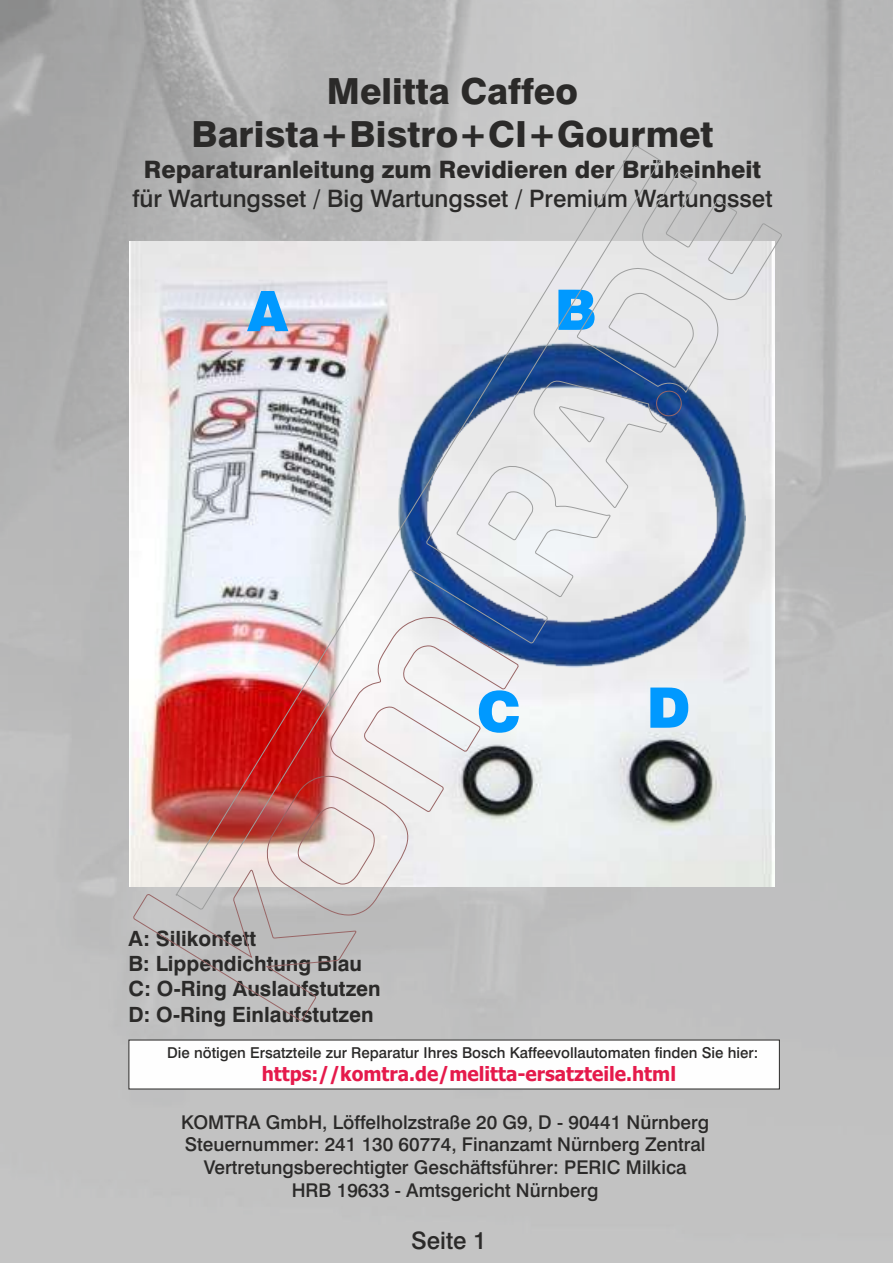
<style>
.page{position:relative;width:893px;height:1263px;background:#fff}
.page>*{position:absolute;margin:0;border:0;box-sizing:border-box;transform-origin:0 0}
.t1{font:900 55.95px "Swiss 721 BT";color:#09f}
.t2{font:800 36px/43.2px "Swiss 721 BT";color:#2b2a29;text-align:center}
.t3{font:500 24px "Swiss 721 BT";color:#2b2a29}
.t4{font:800 24px "Swiss 721 BT";color:#2b2a29}
.t5{font:700 21px/25.2px "Swiss 721 BT";color:#2b2a29}
.t6{font:700 19.8px "Tahoma";color:#e51a4b;scale:.96 1}
.t7{font:500 18.9px/22.6px "Swiss 721 BT";color:#2b2a29;text-align:center}
.t8{font:500 15px "Swiss 721 BT";color:#2b2a29}
</style>
<div class="page">
<img style="left:0;top:0;width:893px;height:1263px">
<img style="left:130px;top:242px;width:644px;height:644px">
<img style="left:660px;top:597px;width:85px;height:71px">
<svg style="left:129px;top:1040px;width:651px;height:49px"></svg>
<svg style="left:176px;top:145px;width:484px;height:765px;background:#c7c9d1"></svg>
<img style="left:133px;top:617px;width:386px;height:404px">
<svg style="left:457px;top:171px;width:325px;height:426px;background:#c8ced6"></svg>
<h2 class="t2" style="left:191px;top:73px;width:524px">Melitta Caffeo<br>Barista+Bistro+CI+Gourmet</h2>
<p class="t4" style="left:144px;top:160px;width:619px">Reparaturanleitung zum Revidieren der Brüheinheit</p>
<p class="t3" style="left:132px;top:189px;width:641px">für Wartungsset / Big Wartungsset / Premium Wartungsset</p>
<h1 class="t1" style="left:247px;top:289px;width:43px">A</h1>
<h1 class="t1" style="left:555px;top:287px;width:44px">B</h1>
<p class="t5" style="left:129px;top:928px;width:254px">A: Silikonfett<br>B: Lippendichtung Blau<br>C: O-Ring Auslaufstutzen<br>D: O-Ring Einlaufstutzen</p>
<h1 class="t1" style="left:477px;top:689px;width:45px">C</h1>
<h1 class="t1" style="left:647px;top:685px;width:45px">D</h1>
<p class="t8" style="left:167px;top:1046px;width:593px">Die nötigen Ersatzteile zur Reparatur Ihres Bosch Kaffeevollautomaten finden Sie hier:</p>
<p class="t6" style="left:262px;top:1065px;width:433px">https://komtra.de/melitta-ersatzteile.html</p>
<p class="t7" style="left:181px;top:1112px;width:529px">KOMTRA GmbH, Löffelholzstraße 20 G9, D - 90441 Nürnberg Steuernummer: 241 130 60774, Finanzamt Nürnberg Zentral Vertretungsberechtigter Geschäftsführer: PERIC Milkica<br>HRB 19633 - Amtsgericht Nürnberg</p>
<p class="t3" style="left:411px;top:1230px;width:77px">Seite 1</p>
</div>
